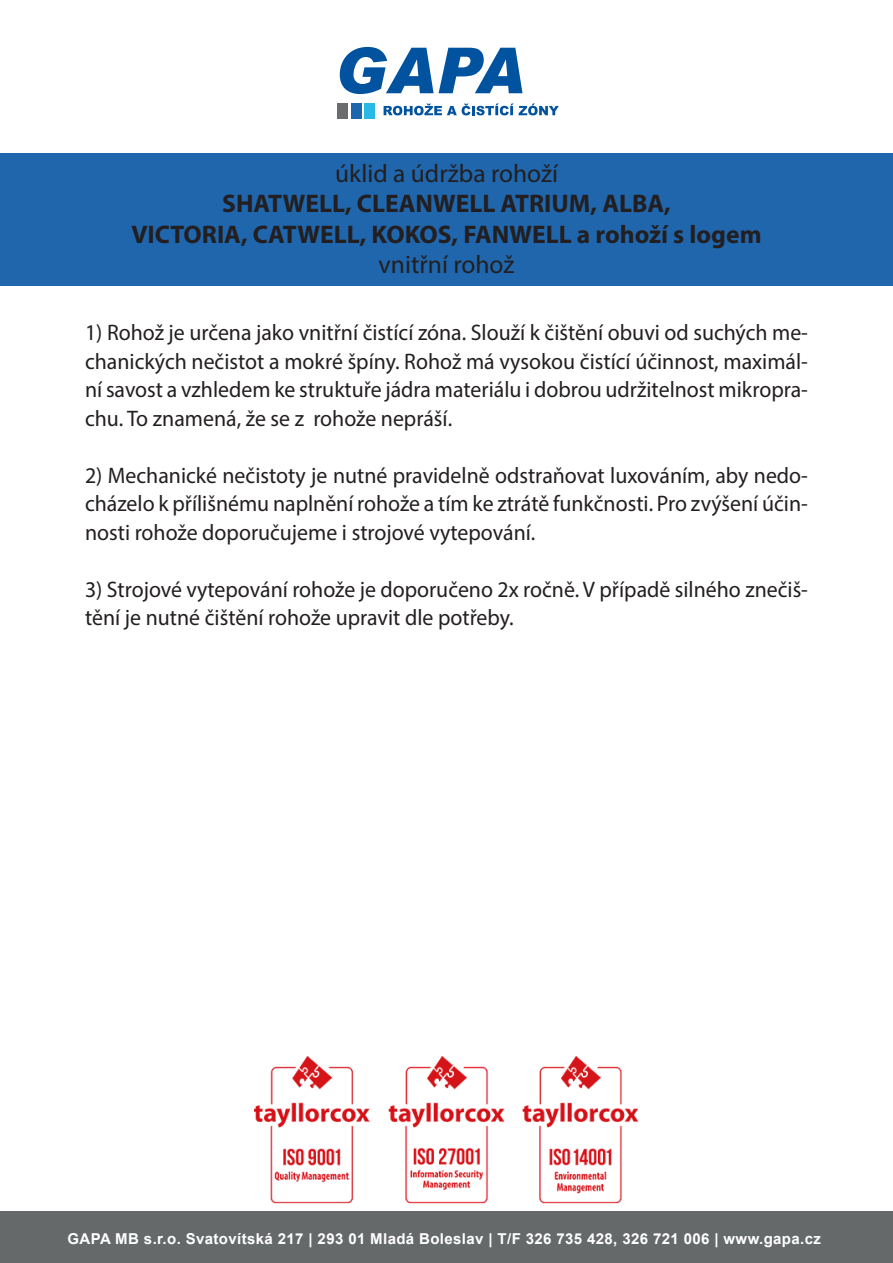
<style>
.page{position:relative;width:893px;height:1263px;background:#fff}
.page>*{position:absolute;margin:0;border:0;box-sizing:border-box;transform-origin:0 0}
.t1{font:700 25.5px/30.6px "Myriad Pro";color:#231f20;text-align:center}
.t2{font:25.5px "Myriad Pro";color:#231f20}
.t3{font:22.5px/28.5px "Myriad Pro";color:#231f20;text-align:justify}
.t4{font:700 15px "Arial";letter-spacing:.025em;color:#fff}
</style>
<div class="page">
<div style="left:0;top:153px;width:893px;height:132px;background:#1f66ad"></div>
<svg style="left:340px;top:47px;width:182px;height:47px"></svg>
<svg style="left:384px;top:103px;width:175px;height:12px"></svg>
<div style="left:338px;top:103px;width:10px;height:16px;background:#6a6c6e"></div>
<div style="left:365px;top:103px;width:10px;height:16px;background:#29b9e6"></div>
<div style="left:351px;top:103px;width:10px;height:16px;background:#1d66ad"></div>
<div style="left:0;top:1212px;width:893px;height:51px;background:#66696a"></div>
<img style="left:255px;top:1056px;width:383px;height:148px">
<p class="t2" style="left:335px;top:157px;width:224px">úklid a údržba rohoží</p>
<p class="t1" style="left:131px;top:187px;width:632px">SHATWELL, CLEANWELL ATRIUM, ALBA,<br>VICTORIA, CATWELL, KOKOS, FANWELL a rohoží s logem</p>
<p class="t2" style="left:379px;top:249px;width:137px">vnitřní rohož</p>
<p class="t3" style="left:85px;top:318px;width:724px">1) Rohož je určena jako vnitřní čistící zóna. Slouží k čištění obuvi od suchých me&shy;chanických nečistot a mokré špíny. Rohož má vysokou čistící účinnost, maximál&shy;ní savost a vzhledem ke struktuře jádra materiálu i dobrou udržitelnost mikropra&shy;chu. To znamená, že se z rohože nepráší.</p>
<p class="t3" style="left:85px;top:460px;width:724px">2) Mechanické nečistoty je nutné pravidelně odstraňovat luxováním, aby nedo&shy;cházelo k přílišnému naplnění rohože a tím ke ztrátě funkčnosti. Pro zvýšení účin&shy;nosti rohože doporučujeme i strojové vytepování.</p>
<p class="t3" style="left:85px;top:574px;width:724px">3) Strojové vytepování rohože je doporučeno 2x ročně. V případě silného znečiš&shy;tění je nutné čištění rohože upravit dle potřeby.</p>
<p class="t4" style="left:68px;top:1228px;width:755px">GAPA MB s.r.o. Svatovítská 217 | 293 01 Mladá Boleslav | T/F 326 735 428, 326 721 006 | www.gapa.cz</p>
</div>
